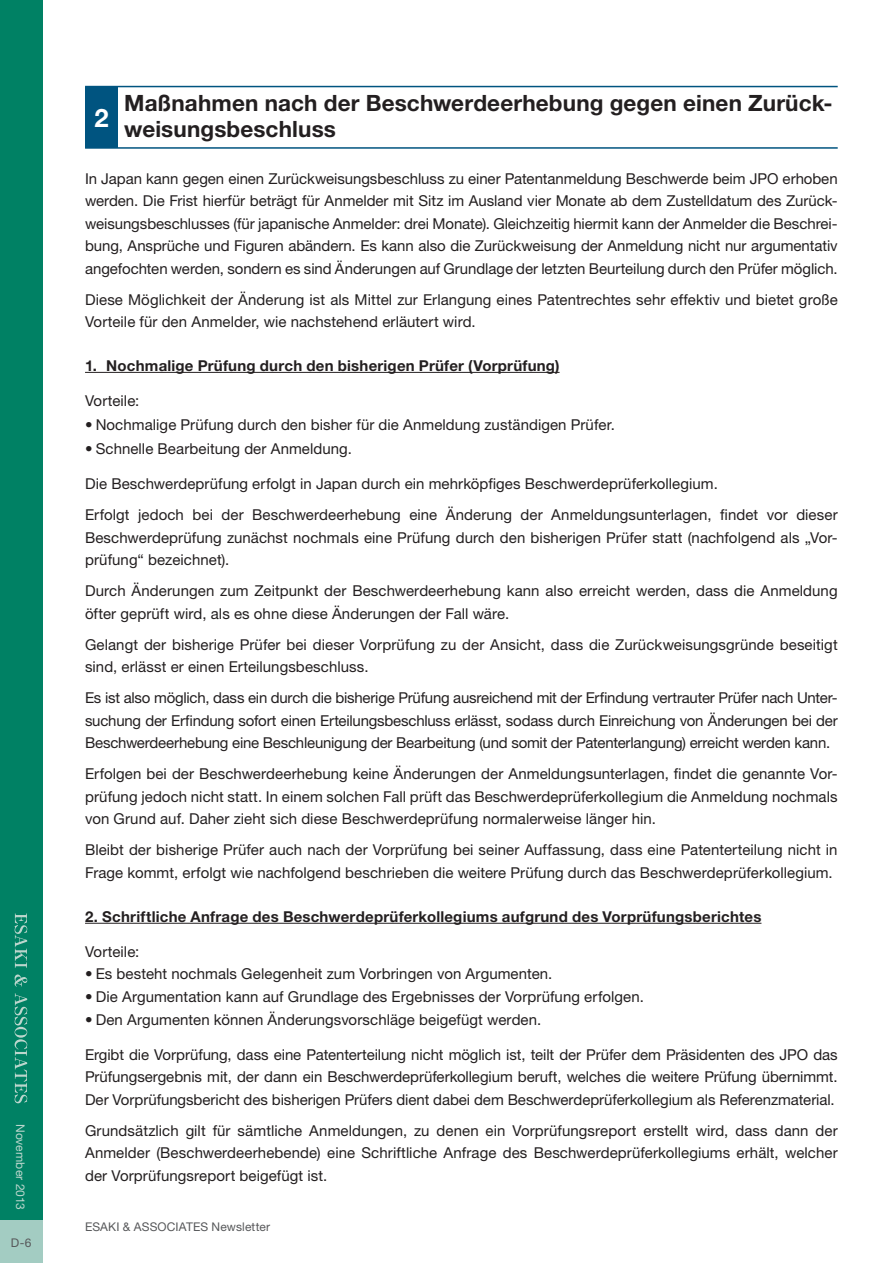
<style>
.page{position:relative;width:893px;height:1263px;background:#fff}
.page>*{position:absolute;margin:0;border:0;box-sizing:border-box;transform-origin:0 0}
.t1{font:700 25.5px "Helvetica Neue LT Pro";color:#fff}
.t2{font:700 22.5px/25.5px "Helvetica Neue LT Pro";letter-spacing:.005em;color:#231f20}
.t3{font:15px/22.5px "Helvetica Neue LT Pro";letter-spacing:.005em;color:#231f20}
.t4{font:700 15px "Helvetica Neue LT Pro";letter-spacing:.015em;color:#231f20}
.t5{font:12px "Helvetica Neue LT Pro";letter-spacing:.015em;color:#57585a}
.t6{font:12px "Helvetica Neue LT Pro";letter-spacing:.005em;color:#bcd6cd}
</style>
<div class="page">
<div style="left:0;top:0;width:43px;height:1263px;background:#008164"></div>
<div style="left:0;top:1220px;width:43px;height:43px;background:#a3ccc2"></div>
<svg style="left:15px;top:913px;width:12px;height:55px"></svg>
<svg style="left:15px;top:974px;width:12px;height:13px"></svg>
<svg style="left:15px;top:993px;width:12px;height:110px"></svg>
<hr style="left:85px;top:372px;width:475px;height:1px;background:#231f20">
<hr style="left:85px;top:923px;width:676px;height:1px;background:#231f20">
<hr style="left:85px;top:147px;width:753px;height:2px;background:#005480">
<hr style="left:85px;top:86px;width:753px;height:1px;background:#005480">
<div style="left:85px;top:87px;width:33px;height:60px;background:#005480"></div>
<p class="t6" style="left:28px;top:1124px;width:87px;rotate:90deg">November 2013</p>
<p class="t5" style="left:11px;top:1235px;width:22px">D-6</p>
<h2 class="t2" style="left:124px;top:90px;width:710px">Maßnahmen nach der Beschwerdeerhebung gegen einen Zurück&shy;weisungsbeschluss</h2>
<p class="t3" style="left:85px;top:167px;width:754px;text-align:justify">In Japan kann gegen einen Zurückweisungsbeschluss zu einer Patentanmeldung Beschwerde beim JPO erhoben werden. Die Frist hierfür beträgt für Anmelder mit Sitz im Ausland vier Monate ab dem Zustelldatum des Zurück&shy;weisungsbeschlusses (für japanische Anmelder: drei Monate). Gleichzeitig hiermit kann der Anmelder die Beschrei&shy;bung, Ansprüche und Figuren abändern. Es kann also die Zurückweisung der Anmeldung nicht nur argumentativ angefochten werden, sondern es sind Änderungen auf Grundlage der letzten Beurteilung durch den Prüfer möglich.</p>
<p class="t3" style="left:85px;top:288px;width:754px">Diese Möglichkeit der Änderung ist als Mittel zur Erlangung eines Patentrechtes sehr effektiv und bietet große<br>Vorteile für den Anmelder, wie nachstehend erläutert wird.</p>
<p class="t4" style="left:85px;top:356px;width:476px">1. Nochmalige Prüfung durch den bisherigen Prüfer (Vorprüfung)</p>
<p class="t3" style="left:85px;top:389px;width:56px">Vorteile:</p>
<p class="t3" style="left:85px;top:413px;width:531px">• Nochmalige Prüfung durch den bisher für die Anmeldung zuständigen Prüfer.</p>
<p class="t3" style="left:85px;top:437px;width:268px">• Schnelle Bearbeitung der Anmeldung.</p>
<p class="t3" style="left:85px;top:468px;width:754px;line-height:31px">Die Beschwerdeprüfung erfolgt in Japan durch ein mehrköpfiges Beschwerdeprüferkollegium.<br>Erfolgt jedoch bei der Beschwerdeerhebung eine Änderung der Anmeldungsunterlagen, findet vor dieser</p>
<p class="t3" style="left:85px;top:526px;width:754px">Beschwerdeprüfung zunächst nochmals eine Prüfung durch den bisherigen Prüfer statt (nachfolgend als „Vor&shy;prüfung“ bezeichnet).</p>
<p class="t3" style="left:85px;top:580px;width:754px">Durch Änderungen zum Zeitpunkt der Beschwerdeerhebung kann also erreicht werden, dass die Anmeldung öfter geprüft wird, als es ohne diese Änderungen der Fall wäre.</p>
<p class="t3" style="left:85px;top:633px;width:754px">Gelangt der bisherige Prüfer bei dieser Vorprüfung zu der Ansicht, dass die Zurückweisungsgründe beseitigt sind, erlässt er einen Erteilungsbeschluss.</p>
<p class="t3" style="left:85px;top:687px;width:754px;text-align:justify">Es ist also möglich, dass ein durch die bisherige Prüfung ausreichend mit der Erfindung vertrauter Prüfer nach Unter&shy;suchung der Erfindung sofort einen Erteilungsbeschluss erlässt, sodass durch Einreichung von Änderungen bei der Beschwerdeerhebung eine Beschleunigung der Bearbeitung (und somit der Patenterlangung) erreicht werden kann.</p>
<p class="t3" style="left:85px;top:763px;width:754px;text-align:justify">Erfolgen bei der Beschwerdeerhebung keine Änderungen der Anmeldungsunterlagen, findet die genannte Vor&shy;prüfung jedoch nicht statt. In einem solchen Fall prüft das Beschwerdeprüferkollegium die Anmeldung nochmals von Grund auf. Daher zieht sich diese Beschwerdeprüfung normalerweise länger hin.</p>
<p class="t3" style="left:85px;top:839px;width:754px">Bleibt der bisherige Prüfer auch nach der Vorprüfung bei seiner Auffassung, dass eine Patenterteilung nicht in<br>Frage kommt, erfolgt wie nachfolgend beschrieben die weitere Prüfung durch das Beschwerdeprüferkollegium.</p>
<p class="t4" style="left:85px;top:907px;width:678px">2. Schriftliche Anfrage des Beschwerdeprüferkollegiums aufgrund des Vorprüfungsberichtes</p>
<p class="t3" style="left:85px;top:940px;width:56px">Vorteile:</p>
<p class="t3" style="left:85px;top:963px;width:469px">• Es besteht nochmals Gelegenheit zum Vorbringen von Argumenten.</p>
<p class="t3" style="left:85px;top:985px;width:560px">• Die Argumentation kann auf Grundlage des Ergebnisses der Vorprüfung erfolgen.</p>
<p class="t3" style="left:85px;top:1008px;width:458px">• Den Argumenten können Änderungsvorschläge beigefügt werden.</p>
<p class="t3" style="left:85px;top:1043px;width:754px;text-align:justify">Ergibt die Vorprüfung, dass eine Patenterteilung nicht möglich ist, teilt der Prüfer dem Präsidenten des JPO das Prüfungsergebnis mit, der dann ein Beschwerdeprüferkollegium beruft, welches die weitere Prüfung übernimmt.<br>Der Vorprüfungsbericht des bisherigen Prüfers dient dabei dem Beschwerdeprüferkollegium als Referenzmaterial.</p>
<p class="t3" style="left:85px;top:1119px;width:754px;text-align:justify">Grundsätzlich gilt für sämtliche Anmeldungen, zu denen ein Vorprüfungsreport erstellt wird, dass dann der Anmelder (Beschwerdeerhebende) eine Schriftliche Anfrage des Beschwerdeprüferkollegiums erhält, welcher der Vorprüfungsreport beigefügt ist.</p>
<h1 class="t1" style="left:94px;top:102px;width:16px">2</h1>
<p class="t5" style="left:85px;top:1219px;width:187px">ESAKI &amp; ASSOCIATES Newsletter</p>
</div>
